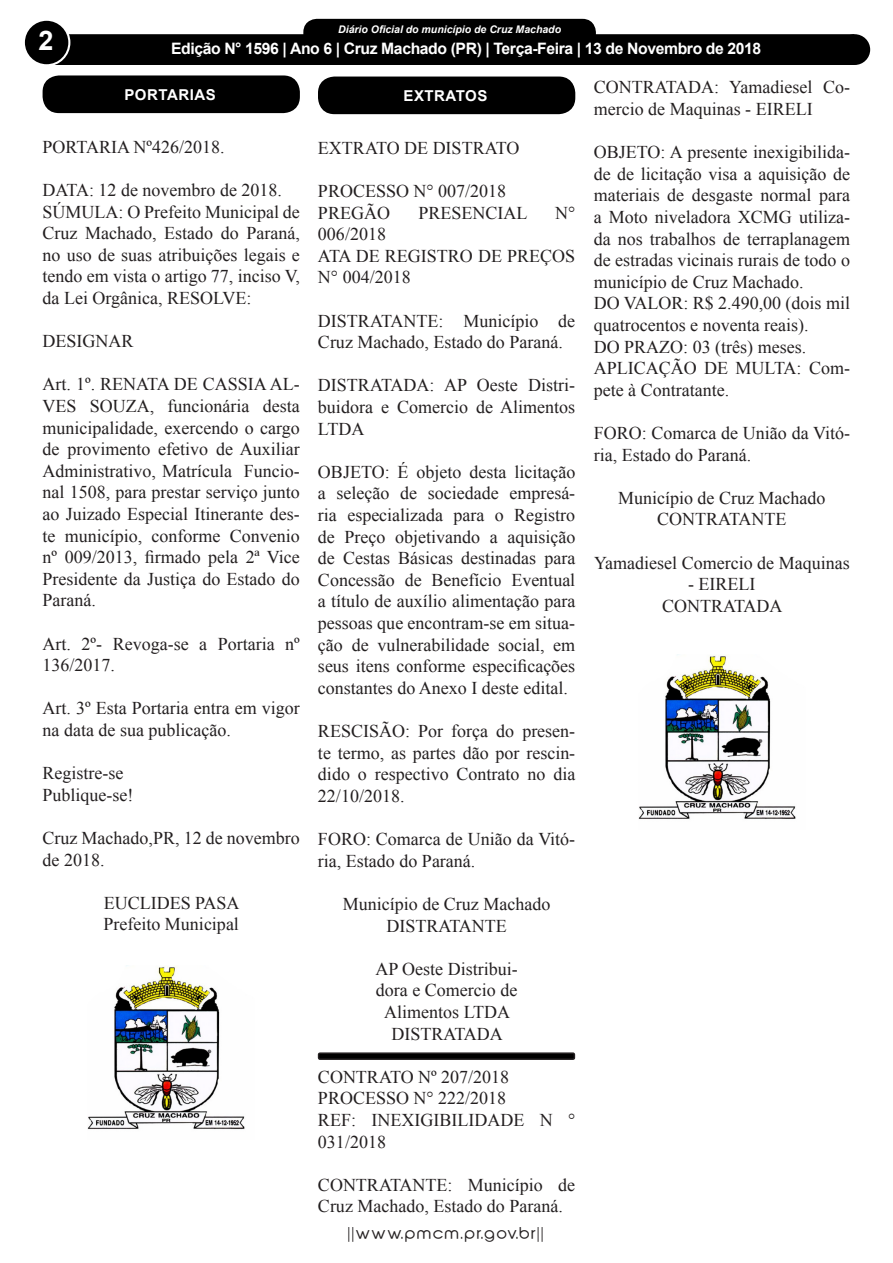
<style>
.page{position:relative;width:893px;height:1263px;background:#fff}
.page>*{position:absolute;margin:0;border:0;box-sizing:border-box;transform-origin:0 0}
.t1{font:700 27px "Arial";color:#fff}
.t2{font:18px/21.6px "Times New Roman";color:#231f20}
.t3{font:700 15.75px "Arial";letter-spacing:-.025em;color:#fff}
.t4{font:700 15px "Arial";color:#fff}
.t5{font:15px "Abeatby Kai";letter-spacing:.1em;color:#231f20;scale:1.06 1}
.t6{font:700 15px "Arial";letter-spacing:.035em;color:#fff}
.t7{font:italic 700 10.5px "Arial";color:#fff}
</style>
<div class="page">
<div style="left:305px;top:20px;width:289px;height:28px;background:#000;border-radius:12px"></div>
<div style="left:303px;top:19px;width:293px;height:31px;border:3px solid #000;border-radius:12px"></div>
<div style="left:39px;top:34px;width:815px;height:31px;background:#000;border:2px solid #000"></div>
<div style="left:24px;top:20px;width:45px;height:45px;background:#000;border-radius:50%"></div>
<div style="left:23px;top:19px;width:47px;height:47px;border:2px solid #fff;border-radius:50%"></div>
<div style="left:840px;top:35px;width:29px;height:29px;background:#000;border-radius:50%"></div>
<div style="left:839px;top:34px;width:31px;height:31px;border:2px solid #000;border-radius:50%"></div>
<div style="left:95px;top:37px;width:676px;height:26px;background:#000"></div>
<img style="left:87px;top:965px;width:158px;height:165px">
<img style="left:638px;top:655px;width:158px;height:164px">
<div style="left:43px;top:75px;width:257px;height:38px;background:#000;border-radius:16px"></div>
<div style="left:318px;top:77px;width:257px;height:37px;background:#000;border-radius:16px"></div>
<div style="left:319px;top:1053px;width:255px;height:6px;background:#000;border-radius:2px"></div>
<div style="left:318px;top:1052px;width:257px;height:8px;border:2px solid #231f20;border-radius:2px"></div>
<p class="t1" style="left:38px;top:21px;width:17px">2</p>
<p class="t7" style="left:338px;top:22px;width:224px">Diário Oficial do município de Cruz Machado</p>
<p class="t4" style="left:205px;top:40px;width:491px">Edição 1145 - Cruz Machado (PR) - Terça-Feira - 3 de Janeiro de 2017</p>
<p class="t3" style="left:171px;top:37px;width:592px">Edição N° 1596 | Ano 6 | Cruz Machado (PR) | Terça-Feira | 13 de Novembro de 2018</p>
<p class="t6" style="left:124px;top:84px;width:93px">PORTARIAS</p>
<p class="t6" style="left:403px;top:85px;width:85px">EXTRATOS</p>
<p class="t2" style="left:43px;top:135px;width:184px">PORTARIA Nº426/2018.</p>
<p class="t2" style="left:43px;top:179px;width:241px">DATA: 12 de novembro de 2018.</p>
<p class="t2" style="left:43px;top:200px;width:259px;text-align:justify">SÚMULA: O Prefeito Municipal de Cruz Machado, Estado do Paraná, no uso de suas atribuições legais e tendo em vista o artigo 77, inciso V, da Lei Orgânica, RESOLVE:</p>
<p class="t2" style="left:43px;top:330px;width:92px">DESIGNAR</p>
<p class="t2" style="left:43px;top:373px;width:259px;text-align:justify">Art. 1º. RENATA DE CASSIA AL-VES SOUZA, funcionária desta municipalidade, exercendo o cargo de provimento efetivo de Auxiliar Administrativo, Matrícula Funcio&shy;nal 1508, para prestar serviço junto ao Juizado Especial Itinerante des&shy;te município, conforme Convenio nº 009/2013, firmado pela 2ª Vice Presidente da Justiça do Estado do Paraná.</p>
<p class="t2" style="left:43px;top:632px;width:259px">Art. 2º- Revoga-se a Portaria nº<br>136/2017.</p>
<p class="t2" style="left:43px;top:697px;width:259px">Art. 3º Esta Portaria entra em vigor na data de sua publicação.</p>
<p class="t2" style="left:43px;top:762px;width:82px">Registre-se</p>
<p class="t2" style="left:43px;top:783px;width:92px">Publique-se!</p>
<p class="t2" style="left:43px;top:827px;width:259px">Cruz Machado,PR, 12 de novembro de 2018.</p>
<p class="t2" style="left:104px;top:891px;width:137px">EUCLIDES PASA</p>
<p class="t2" style="left:103px;top:913px;width:137px">Prefeito Municipal</p>
<p class="t2" style="left:318px;top:136px;width:203px">EXTRATO DE DISTRATO</p>
<p class="t2" style="left:318px;top:180px;width:190px">PROCESSO N° 007/2018</p>
<p class="t2" style="left:318px;top:201px;width:73px">PREGÃO</p>
<p class="t2" style="left:418px;top:201px;width:111px">PRESENCIAL</p>
<p class="t2" style="left:555px;top:201px;width:22px">N°</p>
<p class="t2" style="left:318px;top:223px;width:70px">006/2018</p>
<p class="t2" style="left:318px;top:244px;width:259px">ATA DE REGISTRO DE PREÇOS<br>N° 004/2018</p>
<p class="t2" style="left:318px;top:309px;width:259px">DISTRATANTE: Município de<br>Cruz Machado, Estado do Paraná.</p>
<p class="t2" style="left:318px;top:374px;width:259px;text-align:justify">DISTRATADA: AP Oeste Distri&shy;buidora e Comercio de Alimentos LTDA</p>
<p class="t2" style="left:318px;top:460px;width:259px;text-align:justify">OBJETO: É objeto desta licitação a seleção de sociedade empresá&shy;ria especializada para o Registro de Preço objetivando a aquisição de Cestas Básicas destinadas para Concessão de Benefício Eventual a título de auxílio alimentação para pessoas que encontram-se em situa&shy;ção de vulnerabilidade social, em seus itens conforme especificações constantes do Anexo I deste edital.</p>
<p class="t2" style="left:318px;top:720px;width:259px;text-align:justify">RESCISÃO: Por força do presen&shy;te termo, as partes dão por rescin&shy;dido o respectivo Contrato no dia 22/10/2018.</p>
<p class="t2" style="left:318px;top:828px;width:259px">FORO: Comarca de União da Vitó&shy;ria, Estado do Paraná.</p>
<p class="t2" style="left:343px;top:892px;width:209px">Município de Cruz Machado</p>
<p class="t2" style="left:386px;top:914px;width:122px">DISTRATANTE</p>
<p class="t2" style="left:375px;top:957px;width:144px;text-align:center">AP Oeste Distribui&shy;dora e Comercio de<br>Alimentos LTDA</p>
<p class="t2" style="left:391px;top:1022px;width:113px">DISTRATADA</p>
<p class="t2" style="left:318px;top:1065px;width:193px">CONTRATO Nº 207/2018</p>
<p class="t2" style="left:318px;top:1087px;width:190px">PROCESSO N° 222/2018</p>
<p class="t2" style="left:318px;top:1108px;width:259px">REF: INEXIGIBILIDADE N °<br>031/2018</p>
<p class="t2" style="left:318px;top:1173px;width:259px">CONTRATANTE: Município de<br>Cruz Machado, Estado do Paraná.</p>
<p class="t5" style="left:349px;top:1226px;width:186px">||www.pmcm.pr.gov.br||</p>
<p class="t2" style="left:594px;top:76px;width:258px">CONTRATADA: Yamadiesel Co&shy;mercio de Maquinas - EIRELI</p>
<p class="t2" style="left:594px;top:141px;width:258px;text-align:justify">OBJETO: A presente inexigibilida&shy;de de licitação visa a aquisição de materiais de desgaste normal para a Moto niveladora XCMG utiliza&shy;da nos trabalhos de terraplanagem de estradas vicinais rurais de todo o município de Cruz Machado.</p>
<p class="t2" style="left:594px;top:292px;width:258px">DO VALOR: R$ 2.490,00 (dois mil quatrocentos e noventa reais).</p>
<p class="t2" style="left:594px;top:335px;width:214px">DO PRAZO: 03 (três) meses.</p>
<p class="t2" style="left:594px;top:357px;width:258px">APLICAÇÃO DE MULTA: Com&shy;pete à Contratante.</p>
<p class="t2" style="left:594px;top:422px;width:258px">FORO: Comarca de União da Vitó&shy;ria, Estado do Paraná.</p>
<p class="t2" style="left:618px;top:486px;width:209px">Município de Cruz Machado</p>
<p class="t2" style="left:657px;top:508px;width:131px">CONTRATANTE</p>
<p class="t2" style="left:594px;top:551px;width:257px">Yamadiesel Comercio de Maquinas</p>
<p class="t2" style="left:688px;top:573px;width:69px">- EIRELI</p>
<p class="t2" style="left:662px;top:594px;width:122px">CONTRATADA</p>
</div>
